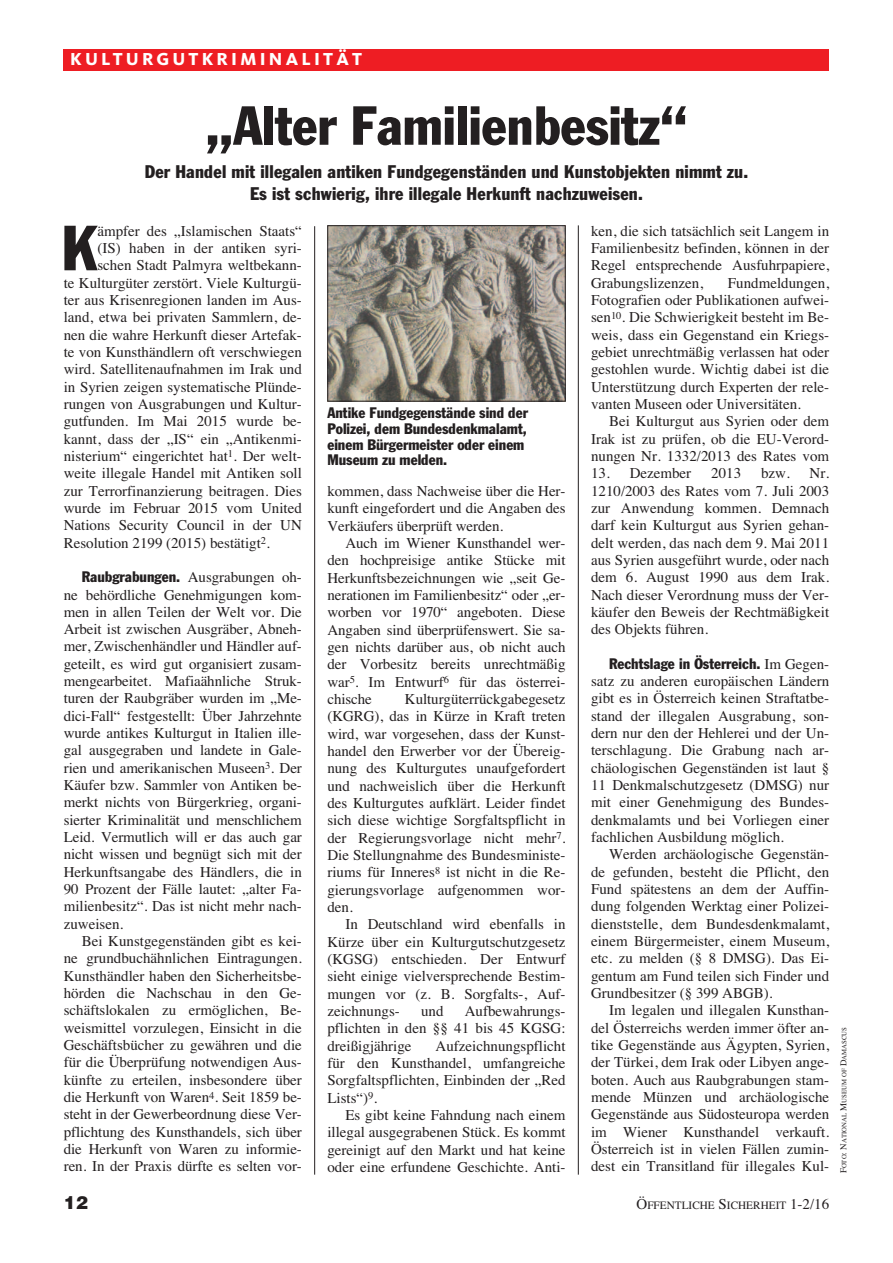
<style>
.page{position:relative;width:893px;height:1263px;background:#fff}
.page>*{position:absolute;margin:0;border:0;box-sizing:border-box;transform-origin:0 0}
.t1{font:condensed 62.55px "Franklin Gothic";color:#231f20}
.t2{font:condensed 54px "Franklin Gothic";color:#231f20}
.t3{font:condensed 18px/21.6px "Franklin Gothic";letter-spacing:.01em;color:#231f20;text-align:center}
.t4{font:800 18px "Kievit";letter-spacing:.175em;color:#fff}
.t5{font:900 18px "Helvetica";color:#231f20}
.t6{font:15px/17.4px "Times";color:#231f20;text-align:justify}
.t7{font:condensed 15px/15.8px "Franklin Gothic";color:#231f20}
.t8{font:11.25px "Times";color:#231f20}
.t9{font:6.75px "Times";color:#231f20}
.s1{font-family:"Franklin Gothic";font-stretch:condensed}
.s2{font-family:"Times";font-stretch:normal}
.s3{font-size:15px}
.s4{font-size:9px}
</style>
<div class="page">
<hr style="left:314px;top:226px;width:1px;height:949px;background:#231f20">
<hr style="left:578px;top:225px;width:1px;height:950px;background:#231f20">
<div style="left:64px;top:49px;width:765px;height:21px;background:#ee1d23"></div>
<img style="left:329px;top:227px;width:235px;height:172px">
<div style="left:327px;top:225px;width:239px;height:176px;border:1px solid #231f20"></div>
<p class="t4" style="left:70px;top:53px;width:293px">KULTURGUTKRIMINALITÄT</p>
<h2 class="t2" style="left:205px;top:106px;width:484px">„Alter Familienbesitz“</h2>
<p class="t3" style="left:145px;top:162px;width:605px">Der Handel mit illegalen antiken Fundgegenständen und Kunstobjekten nimmt zu.<br>Es ist schwierig, ihre illegale Herkunft nachzuweisen.</p>
<h1 class="t1" style="left:62px;top:226px;width:37px">K</h1>
<p class="t6" style="left:97px;top:222px;width:206px">ämpfer des „Islamischen Staats“</p>
<p class="t6" style="left:97px;top:239px;width:206px">(IS) haben in der antiken syri-</p>
<p class="t6" style="left:97px;top:256px;width:206px">schen Stadt Palmyra weltbekann-</p>
<p class="t6" style="left:64px;top:274px;width:240px">te Kulturgüter zerstört. Viele Kulturgü-</p>
<p class="t6" style="left:64px;top:291px;width:240px">ter aus Krisenregionen landen im Aus-</p>
<p class="t6" style="left:64px;top:308px;width:240px">land, etwa bei privaten Sammlern, de-</p>
<p class="t6" style="left:64px;top:326px;width:240px">nen die wahre Herkunft dieser Artefak-</p>
<p class="t6" style="left:64px;top:343px;width:240px">te von Kunsthändlern oft verschwiegen</p>
<p class="t6" style="left:64px;top:360px;width:240px">wird. Satellitenaufnahmen im Irak und</p>
<p class="t6" style="left:64px;top:378px;width:240px">in Syrien zeigen systematische Plünde-</p>
<p class="t6" style="left:64px;top:395px;width:240px">rungen von Ausgrabungen und Kultur-</p>
<p class="t6" style="left:64px;top:412px;width:240px">gutfunden. Im Mai 2015 wurde be-</p>
<p class="t6" style="left:64px;top:430px;width:240px">kannt, dass der „IS“ ein „Antikenmi-</p>
<p class="t6" style="left:64px;top:447px;width:240px">nisterium“ eingerichtet hat<sup>1</sup>. Der welt-</p>
<p class="t6" style="left:64px;top:464px;width:240px">weite illegale Handel mit Antiken soll</p>
<p class="t6" style="left:64px;top:482px;width:240px">zur Terrorfinanzierung beitragen. Dies</p>
<p class="t6" style="left:64px;top:499px;width:240px">wurde im Februar 2015 vom United</p>
<p class="t6" style="left:64px;top:516px;width:240px">Nations Security Council in der UN</p>
<p class="t6" style="left:64px;top:534px;width:208px">Resolution 2199 (2015) bestätigt<sup>2</sup>.</p>
<p class="t6" style="left:64px;top:568px;width:240px;text-indent:18px"><span class="s1">Raubgrabungen.</span> Ausgrabungen oh&shy;ne behördliche Genehmigungen kom&shy;men in allen Teilen der Welt vor. Die Arbeit ist zwischen Ausgräber, Abneh&shy;mer, Zwischenhändler und Händler auf&shy;geteilt, es wird gut organisiert zusam&shy;mengearbeitet. Mafiaähnliche Struk&shy;turen der Raubgräber wurden im „Me&shy;dici-Fall“ festgestellt: Über Jahrzehnte wurde antikes Kulturgut in Italien ille&shy;gal ausgegraben und landete in Gale&shy;rien und amerikanischen Museen<sup>3</sup>. Der Käufer bzw. Sammler von Antiken be&shy;merkt nichts von Bürgerkrieg, organi&shy;sierter Kriminalität und menschlichem Leid. Vermutlich will er das auch gar nicht wissen und begnügt sich mit der Herkunftsangabe des Händlers, die in 90 Prozent der Fälle lautet: „alter Fa&shy;milienbesitz“. Das ist nicht mehr nach&shy;zuweisen.</p>
<p class="t6" style="left:64px;top:932px;width:240px;text-indent:18px">Bei Kunstgegenständen gibt es kei&shy;ne grundbuchähnlichen Eintragungen.<br>Kunsthändler haben den Sicherheitsbe&shy;hörden die Nachschau in den Ge&shy;schäftslokalen zu ermöglichen, Be&shy;weismittel vorzulegen, Einsicht in die Geschäftsbücher zu gewähren und die für die Überprüfung notwendigen Aus&shy;künfte zu erteilen, insbesondere über die Herkunft von Waren<sup>4</sup>. Seit 1859 be&shy;steht in der Gewerbeordnung diese Ver&shy;pflichtung des Kunsthandels, sich über die Herkunft von Waren zu informie&shy;ren. In der Praxis dürfte es selten vor-</p>
<p class="t7" style="left:327px;top:406px;width:202px">Antike Fundgegenstände sind der<br>Polizei, dem Bundesdenkmalamt, einem Bürgermeister oder einem<br>Museum zu melden.</p>
<p class="t6" style="left:327px;top:482px;width:240px">kommen, dass Nachweise über die Her&shy;kunft eingefordert und die Angaben des Verkäufers überprüft werden.</p>
<p class="t6" style="left:327px;top:534px;width:240px;text-indent:18px">Auch im Wiener Kunsthandel wer&shy;den hochpreisige antike Stücke mit Herkunftsbezeichnungen wie „seit Ge&shy;nerationen im Familienbesitz“ oder „er&shy;worben vor 1970“ angeboten. Diese Angaben sind überprüfenswert. Sie sa&shy;gen nichts darüber aus, ob nicht auch der Vorbesitz bereits unrechtmäßig war<sup>5</sup>. Im Entwurf<sup>6</sup> für das österrei&shy;chische</p>
<p class="t6" style="left:327px;top:690px;width:240px;text-indent:78px">Kulturgüterrückgabegesetz (KGRG), das in Kürze in Kraft treten wird, war vorgesehen, dass der Kunst&shy;handel den Erwerber vor der Übereig&shy;nung des Kulturgutes unaufgefordert und nachweislich über die Herkunft des Kulturgutes aufklärt. Leider findet sich diese wichtige Sorgfaltspflicht in der Regierungsvorlage nicht mehr<sup>7</sup>.<br>Die Stellungnahme des Bundesministe&shy;riums für Inneres<sup>8</sup> ist nicht in die Re&shy;gierungsvorlage aufgenommen wor&shy;den.</p>
<p class="t6" style="left:327px;top:915px;width:240px;text-indent:18px">In Deutschland wird ebenfalls in Kürze über ein Kulturgutschutzgesetz (KGSG) entschieden. Der Entwurf sieht einige vielversprechende Bestim&shy;mungen vor (z. B. Sorgfalts-, Auf&shy;zeichnungs-</p>
<p class="t6" style="left:327px;top:1002px;width:240px;text-indent:137px">Aufbewahrungs&shy;pflichten in den §§ 41 bis 45 KGSG: dreißigjährige</p>
<p class="t6" style="left:421px;top:1002px;width:24px">und</p>
<p class="t6" style="left:327px;top:1037px;width:240px;text-indent:108px">Aufzeichnungspflicht für den Kunsthandel, umfangreiche Sorgfaltspflichten, Einbinden der „Red Lists“)<sup>9</sup>.</p>
<p class="t6" style="left:327px;top:1106px;width:240px;text-indent:18px">Es gibt keine Fahndung nach einem illegal ausgegrabenen Stück. Es kommt gereinigt auf den Markt und hat keine oder eine erfundene Geschichte. Anti-</p>
<p class="t6" style="left:591px;top:222px;width:240px">ken, die sich tatsächlich seit Langem in Familienbesitz befinden, können in der Regel entsprechende Ausfuhrpapiere, Grabungslizenzen,</p>
<p class="t6" style="left:591px;top:274px;width:240px;text-indent:137px">Fundmeldungen, Fotografien oder Publikationen aufwei&shy;sen<sup>10</sup>. Die Schwierigkeit besteht im Be&shy;weis, dass ein Gegenstand ein Kriegs&shy;gebiet unrechtmäßig verlassen hat oder gestohlen wurde. Wichtig dabei ist die Unterstützung durch Experten der rele&shy;vanten Museen oder Universitäten.</p>
<p class="t6" style="left:591px;top:412px;width:240px;text-indent:18px">Bei Kulturgut aus Syrien oder dem Irak ist zu prüfen, ob die EU-Verord&shy;nungen Nr. 1332/2013 des Rates vom</p>
<p class="t6" style="left:591px;top:464px;width:102px">13. Dezember</p>
<p class="t6" style="left:711px;top:464px;width:31px">2013</p>
<p class="t6" style="left:761px;top:464px;width:30px">bzw.</p>
<p class="t6" style="left:591px;top:464px;width:240px;text-indent:219px">Nr.<br>1210/2003 des Rates vom 7. Juli 2003 zur Anwendung kommen. Demnach darf kein Kulturgut aus Syrien gehan&shy;delt werden, das nach dem 9. Mai 2011 aus Syrien ausgeführt wurde, oder nach dem 6. August 1990 aus dem Irak.<br>Nach dieser Verordnung muss der Ver&shy;käufer den Beweis der Rechtmäßigkeit des Objekts führen.</p>
<p class="t7" style="left:609px;top:657px;width:222px">Rechtslage in Österreich. <span class="s2">Im Gegen-</span></p>
<p class="t6" style="left:591px;top:672px;width:240px">satz zu anderen europäischen Ländern gibt es in Österreich keinen Straftatbe&shy;stand der illegalen Ausgrabung, son&shy;dern nur den der Hehlerei und der Un&shy;terschlagung. Die Grabung nach ar&shy;chäologischen Gegenständen ist laut § 11 Denkmalschutzgesetz (DMSG) nur mit einer Genehmigung des Bundes&shy;denkmalamts und bei Vorliegen einer fachlichen Ausbildung möglich.</p>
<p class="t6" style="left:591px;top:846px;width:240px;text-indent:18px">Werden archäologische Gegenstän&shy;de gefunden, besteht die Pflicht, den Fund spätestens an dem der Auffin&shy;dung folgenden Werktag einer Polizei&shy;dienststelle, dem Bundesdenkmalamt, einem Bürgermeister, einem Museum, etc. zu melden (§ 8 DMSG). Das Ei&shy;gentum am Fund teilen sich Finder und Grundbesitzer (§ 399 ABGB).</p>
<p class="t6" style="left:591px;top:1001px;width:240px;text-indent:18px">Im legalen und illegalen Kunsthan&shy;del Österreichs werden immer öfter an&shy;tike Gegenstände aus Ägypten, Syrien, der Türkei, dem Irak oder Libyen ange&shy;boten. Auch aus Raubgrabungen stam&shy;mende Münzen und archäologische Gegenstände aus Südosteuropa werden im Wiener Kunsthandel verkauft.<br>Österreich ist in vielen Fällen zumin&shy;dest ein Transitland für illegales Kul-</p>
<p class="t5" style="left:64px;top:1192px;width:26px">12</p>
<p class="t8" style="left:636px;top:1198px;width:194px"><span class="s3">Ö</span>FFENTLICHE <span class="s3">S</span>ICHERHEIT <span class="s3">1-2/16</span></p>
<p class="t9" style="left:840px;top:1173px;width:148px;rotate:-90deg"><span class="s4">F</span>OTO<span class="s4">: N</span>ATIONAL <span class="s4">M</span>USEUM OF <span class="s4">D</span>AMASCUS</p>
</div>
